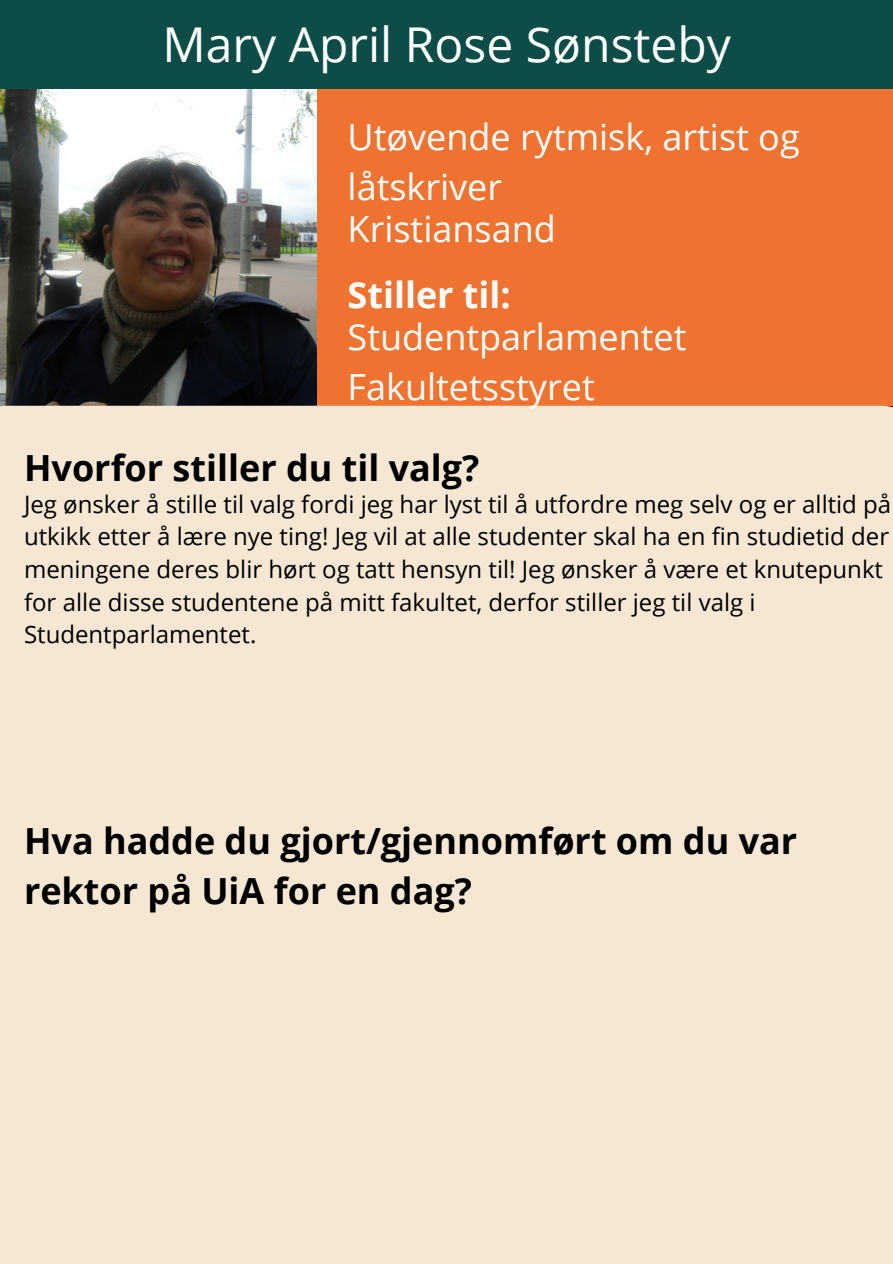
<style>
.page{position:relative;width:893px;height:1264px;background:#fff}
.page>*{position:absolute;margin:0;border:0;box-sizing:border-box;transform-origin:0 0}
.t1{font:48px "Open Sans";color:#fefefe}
.t2{font:36px/49.5px "Open Sans";color:#fff}
.t3{font:700 36px/49.5px "Open Sans";color:#000}
.t4{font:700 36px "Open Sans";color:#fff}
.t5{font:24px/32.7px "Open Sans";color:#000}
</style>
<div class="page">
<div style="left:0;top:0;width:892px;height:89px;background:#0e4c47"></div>
<div style="left:0;top:89px;width:892px;height:317px;background:#ef7330"></div>
<img style="left:0;top:89px;width:316px;height:317px">
<div style="left:0;top:406px;width:892px;height:857px;background:#f6e7d4"></div>
<p class="t1" style="left:162px;top:11px;width:570px">Mary April Rose Sønsteby</p>
<h3 class="t2" style="left:347px;top:112px;width:453px">Utøvende rytmisk, artist og låtskriver</h3>
<h3 class="t2" style="left:347px;top:203px;width:210px">Kristiansand</h3>
<h2 class="t4" style="left:347px;top:270px;width:165px">Stiller til:</h2>
<h3 class="t2" style="left:347px;top:312px;width:340px">Studentparlamentet<br>Fakultetsstyret</h3>
<h2 class="t3" style="left:24px;top:443px;width:457px">Hvorfor stiller du til valg?</h2>
<p class="t5" style="left:24px;top:487px;width:868px">Jeg ønsker å stille til valg fordi jeg har lyst til å utfordre meg selv og er alltid på utkikk etter å lære nye ting! Jeg vil at alle studenter skal ha en fin studietid der meningene deres blir hørt og tatt hensyn til! Jeg ønsker å være et knutepunkt for alle disse studentene på mitt fakultet, derfor stiller jeg til valg i Studentparlamentet.</p>
<h2 class="t3" style="left:24px;top:815px;width:774px">Hva hadde du gjort/gjennomført om du var rektor på UiA for en dag?</h2>
</div>
